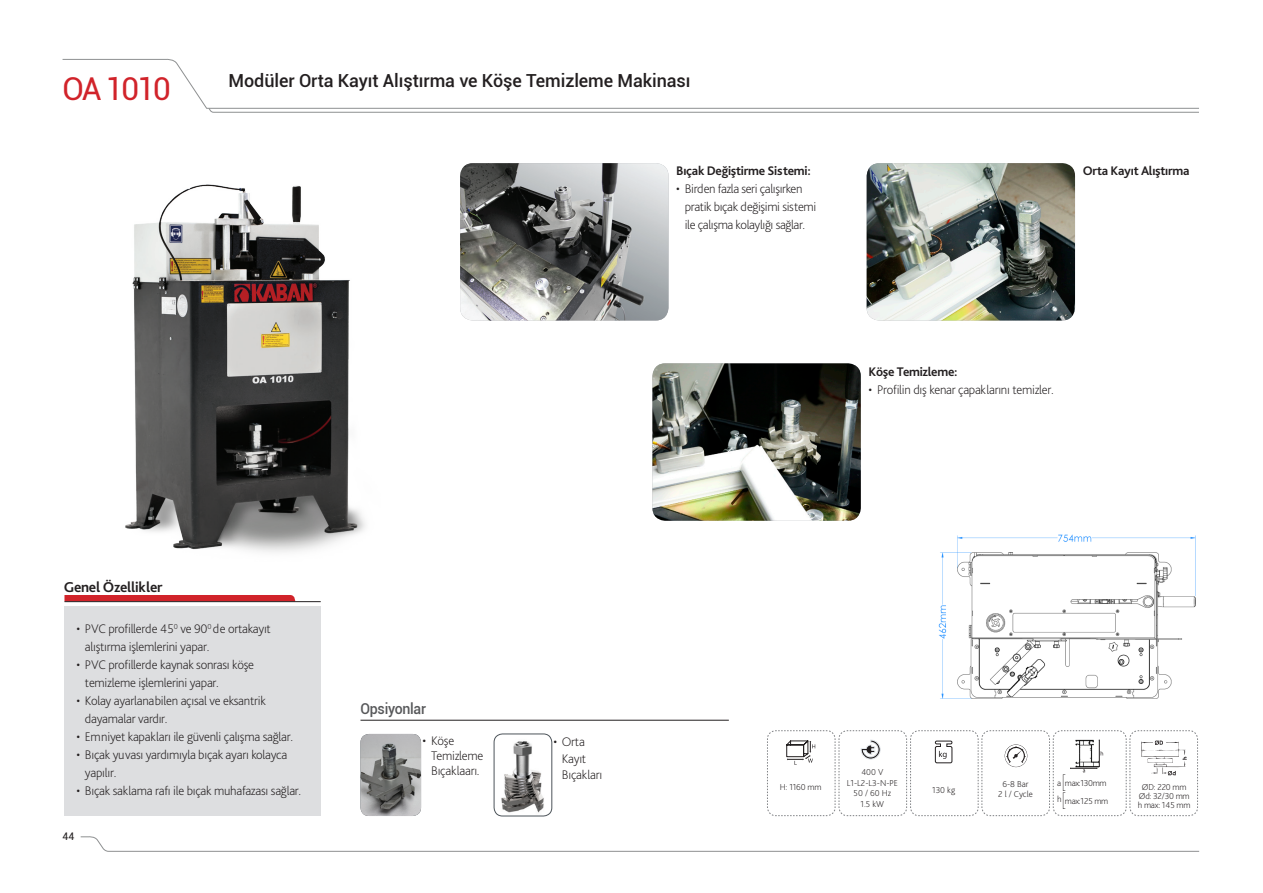
<style>
.page{position:relative;width:1263px;height:893px;background:#fff}
.page>*{position:absolute;margin:0;border:0;box-sizing:border-box;transform-origin:0 0}
.t1{font:31.5px "Roboto";letter-spacing:-.06em;color:#d1232a}
.t2{font:500 18px "Roboto";letter-spacing:-.005em;color:#231f20}
.t3{font:700 15px "Bliss Pro";letter-spacing:-.02em;color:#231f20}
.t4{font:500 15px "Roboto";letter-spacing:-.02em;color:#57585a;scale:.94 1}
.t5{font:200 13.05px/18px "Bliss Pro";letter-spacing:-.02em;color:#231f20}
.liste{font:700 13.05px "Bliss Pro";letter-spacing:-.02em;color:#231f20}
.t6{font:10.5px "Roboto";color:#231f20}
.t7{font:200 9px "Bliss Pro";letter-spacing:-.01em;color:#231f20}
.t8{font:200 9px "Bliss Pro";letter-spacing:-.03em;color:#231f20}
</style>
<div class="page">
<svg style="left:80px;top:836px;width:1120px;height:16px"></svg>
<svg style="left:209px;top:109px;width:990px;height:4px"></svg>
<svg style="left:62px;top:59px;width:1137px;height:50px"></svg>
<div style="left:64px;top:606px;width:257px;height:210px;background:#dddee0"></div>
<img style="left:125px;top:184px;width:240px;height:368px">
<img style="left:867px;top:163px;width:208px;height:157px">
<img style="left:652px;top:363px;width:209px;height:158px">
<img style="left:460px;top:163px;width:208px;height:157px">
<img style="left:938px;top:534px;width:258px;height:165px">
<svg style="left:767px;top:730px;width:431px;height:86px"></svg>
<img style="left:360px;top:734px;width:61px;height:82px">
<img style="left:494px;top:734px;width:57px;height:82px">
<div style="left:494px;top:734px;width:58px;height:82px;border:1px solid #4d545a;border-radius:9px"></div>
<hr style="left:360px;top:720px;width:369px;height:1px;background:#231f20">
<svg style="left:64px;top:595px;width:232px;height:6px"></svg>
<hr style="left:64px;top:601px;width:257px;height:1px;background:#231f20">
<p class="t1" style="left:63px;top:67px;width:110px">OA 1010</p>
<p class="t2" style="left:229px;top:68px;width:463px">Modüler Orta Kayıt Alıştırma ve Köşe Temizleme Makinası</p>
<p class="liste" style="left:676px;top:163px;width:136px">Bıçak Değiştirme Sistemi:</p>
<p class="t5" style="left:685px;top:180px;width:133px;text-indent:-9px">• Birden fazla seri çalışırken pratik bıçak değişimi sistemi ile çalışma kolaylığı sağlar.</p>
<p class="liste" style="left:1083px;top:163px;width:108px">Orta Kayıt Alıştırma</p>
<p class="liste" style="left:869px;top:363px;width:91px">Köşe Temizleme:</p>
<p class="t5" style="left:869px;top:380px;width:187px">• Profilin dış kenar çapaklarını temizler.</p>
<p class="t3" style="left:64px;top:577px;width:100px">Genel Özellikler</p>
<p class="t5" style="left:85px;top:619px;width:187px;text-indent:-9px">• PVC profillerde 45<sup>0</sup> ve 90<sup>0</sup> de ortakayıt alıştırma işlemlerini yapar.</p>
<p class="t5" style="left:85px;top:655px;width:171px;text-indent:-9px">• PVC profillerde kaynak sonrası köşe temizleme işlemlerini yapar.</p>
<p class="t5" style="left:85px;top:691px;width:182px;text-indent:-9px">• Kolay ayarlanabilen açısal ve eksantrik dayamalar vardır.</p>
<p class="t5" style="left:76px;top:727px;width:218px">• Emniyet kapakları ile güvenli çalışma sağlar.</p>
<p class="t5" style="left:85px;top:745px;width:204px;text-indent:-9px">• Bıçak yuvası yardımıyla bıçak ayarı kolayca yapılır.</p>
<p class="t5" style="left:76px;top:781px;width:226px">• Bıçak saklama rafı ile bıçak muhafazası sağlar.</p>
<p class="t6" style="left:63px;top:829px;width:13px">44</p>
<p class="t4" style="left:360px;top:698px;width:71px">Opsiyonlar</p>
<p class="t5" style="left:431px;top:733px;width:54px;line-height:15px;text-indent:-9px">• Köşe<br>Temizleme<br>Bıçaklaarı.</p>
<p class="t5" style="left:562px;top:733px;width:42px;line-height:16.5px;text-indent:-9px">• Orta<br>Kayıt<br>Bıçakları</p>
<p class="t7" style="left:861px;top:767px;width:23px">400 V</p>
<p class="t7" style="left:847px;top:777px;width:53px">L1-L2-L3-N-PE</p>
<p class="t7" style="left:854px;top:788px;width:39px">50 / 60 Hz</p>
<p class="t7" style="left:860px;top:798px;width:25px">1.5 kW</p>
<p class="t7" style="left:780px;top:781px;width:44px">H: 1160 mm</p>
<p class="t7" style="left:932px;top:784px;width:25px">130 kg</p>
<p class="t7" style="left:1002px;top:778px;width:28px">6-8 Bar</p>
<p class="t7" style="left:998px;top:789px;width:36px">2 l / Cycle</p>
<p class="t8" style="left:1057px;top:777px;width:51px">a max:130mm</p>
<p class="t7" style="left:1065px;top:795px;width:45px">max:125 mm</p>
<p class="t7" style="left:1057px;top:794px;width:6px">h</p>
<p class="t7" style="left:1142px;top:782px;width:46px">ØD: 220 mm</p>
<p class="t7" style="left:1139px;top:791px;width:53px">Ød: 32/30 mm</p>
<p class="t7" style="left:1138px;top:800px;width:54px">h max: 145 mm</p>
</div>
